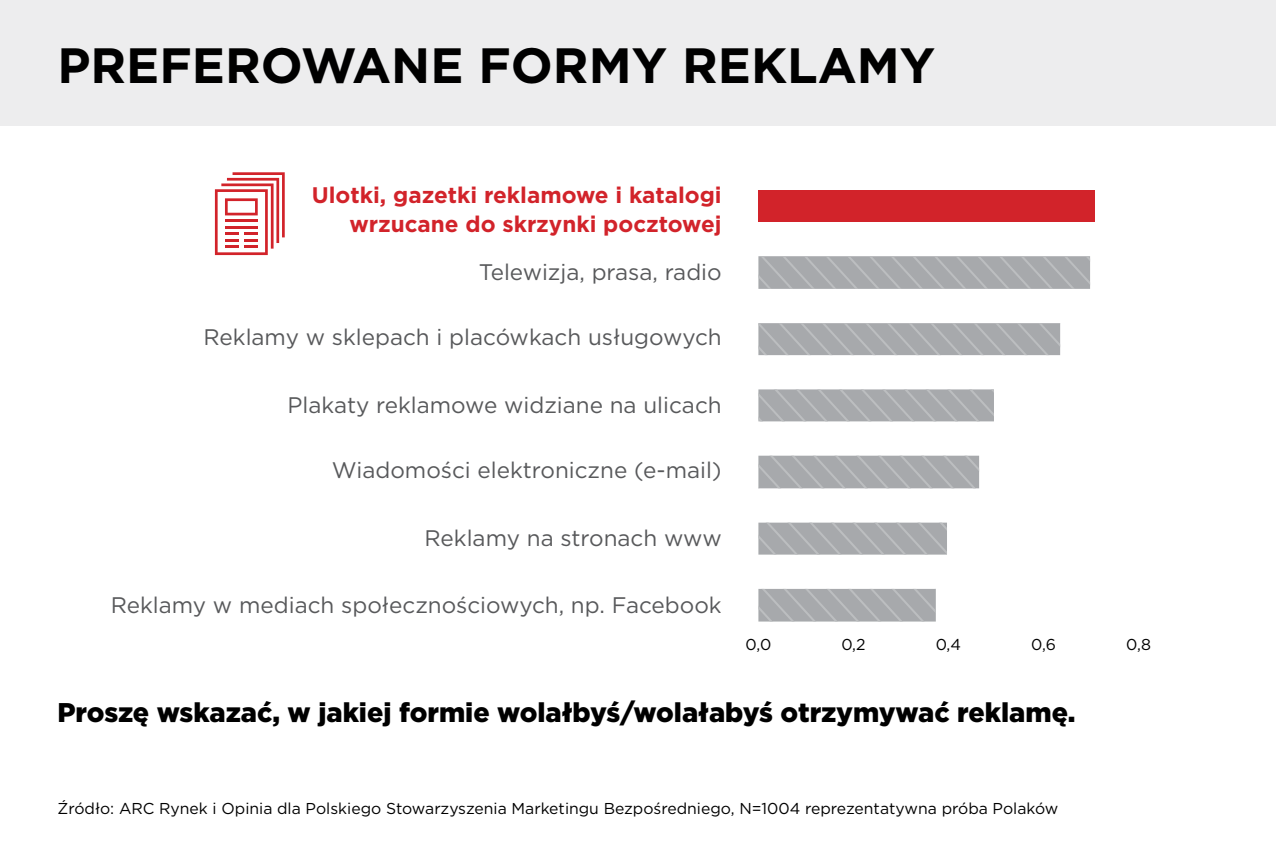
<style>
.page{position:relative;width:1276px;height:862px;background:#fff}
.page>*{position:absolute;margin:0;border:0;box-sizing:border-box;transform-origin:0 0}
.t1{font:700 49.5px "Gotham";color:#000}
.t2{font:900 27px "Gotham";color:#000}
.t3{font:22.5px "Gotham";color:#58595b}
.t4{font:700 22.5px "Gotham";color:#d2232a}
.t5{font:15.75px "Gotham";color:#000}
</style>
<div class="page">
<div style="left:0;top:0;width:1276px;height:126px;background:#ededee"></div>
<svg style="left:758px;top:256px;width:332px;height:365px"></svg>
<div style="left:758px;top:190px;width:337px;height:32px;background:#d2232a"></div>
<svg style="left:215px;top:172px;width:70px;height:83px"></svg>
<h1 class="t1" style="left:57px;top:32px;width:879px">Preferowane formy reklamy</h1>
<p class="t4" style="left:312px;top:180px;width:411px">Ulotki, gazetki reklamowe i katalogi</p>
<p class="t4" style="left:349px;top:209px;width:374px">wrzucane do skrzynki pocztowej</p>
<p class="t3" style="left:479px;top:257px;width:244px">Telewizja, prasa, radio</p>
<p class="t3" style="left:203px;top:323px;width:520px">Reklamy w sklepach i placówkach usługowych</p>
<p class="t3" style="left:287px;top:390px;width:436px">Plakaty reklamowe widziane na ulicach</p>
<p class="t3" style="left:332px;top:455px;width:391px">Wiadomości elektroniczne (e-mail)</p>
<p class="t3" style="left:424px;top:523px;width:299px">Reklamy na stronach www</p>
<p class="t3" style="left:111px;top:590px;width:612px">Reklamy w mediach społecznościowych, np. Facebook</p>
<p class="t5" style="left:745px;top:633px;width:27px">0,0</p>
<p class="t5" style="left:841px;top:633px;width:26px">0,2</p>
<p class="t5" style="left:935px;top:633px;width:27px">0,4</p>
<p class="t5" style="left:1031px;top:633px;width:26px">0,6</p>
<p class="t5" style="left:1126px;top:633px;width:26px">0,8</p>
<p class="t2" style="left:57px;top:693px;width:1019px">Proszę wskazać, w jakiej formie wolałbyś/wolałabyś otrzymywać reklamę.</p>
<p class="t5" style="left:57px;top:797px;width:1002px">Źródło: ARC Rynek i Opinia dla Polskiego Stowarzyszenia Marketingu Bezpośredniego, N=1004 reprezentatywna próba Polaków</p>
</div>
